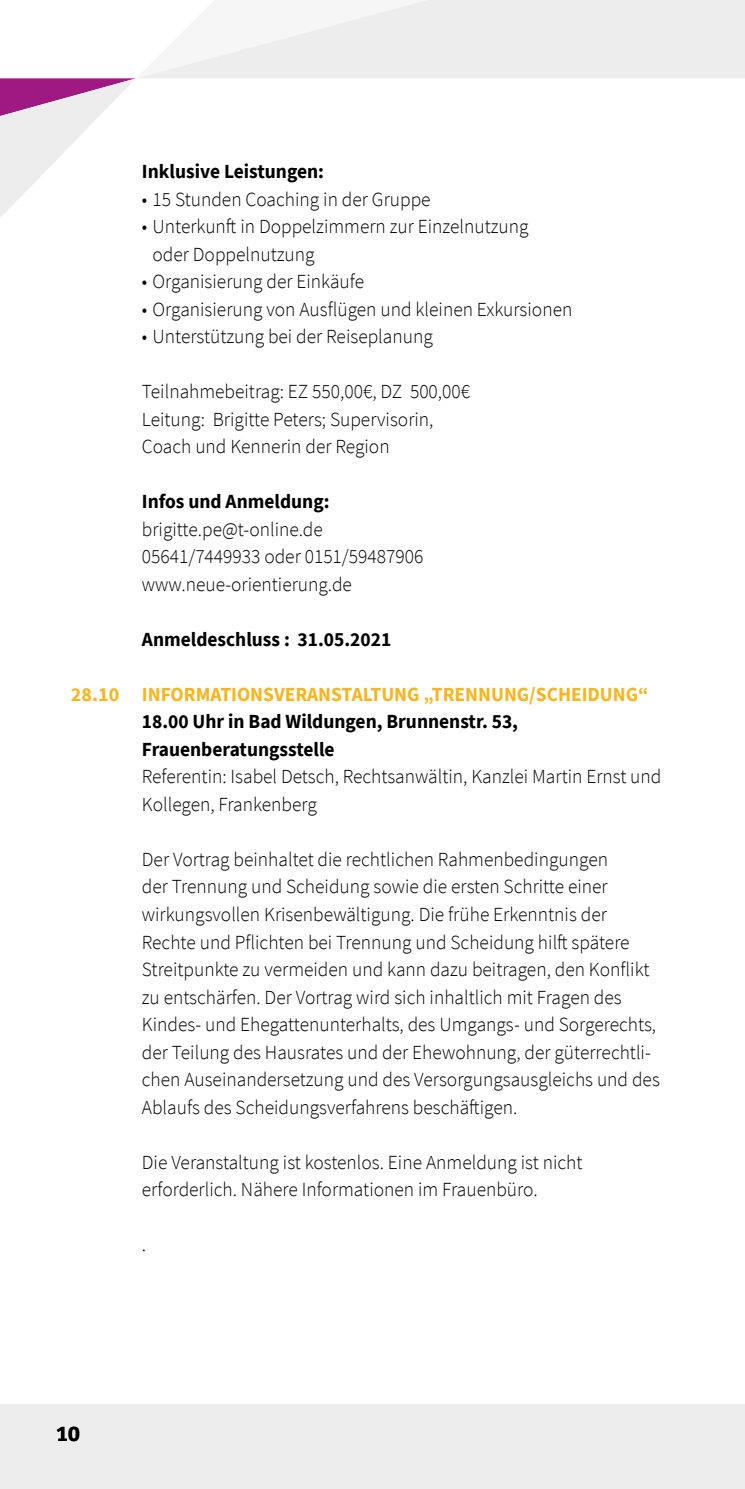
<style>
.page{position:relative;width:745px;height:1489px;background:#fff}
.page>*{position:absolute;margin:0;border:0;box-sizing:border-box;transform-origin:0 0}
.t1{font:300 20px/27.5px "Source Sans Pro";color:#000}
.t2{font:700 20px/27.5px "Source Sans Pro";color:#000}
.t3{font:700 20px "Source Sans Pro";color:#fab51d}
.t4{font:700 20px "Bitter";color:#000}
</style>
<div class="page">
<div style="left:0;top:1404px;width:744px;height:84px;background:#ededed"></div>
<svg style="left:0;top:78px;width:136px;height:140px"></svg>
<svg style="left:138px;top:0;width:606px;height:78px;fill:#ededed"></svg>
<p class="t3" style="left:71px;top:680px;width:50px">28.10</p>
<p class="t2" style="left:142px;top:157px;width:183px">Inklusive Leistungen:</p>
<p class="t1" style="left:142px;top:185px;width:290px">• 15 Stunden Coaching in der Gruppe</p>
<p class="t1" style="left:152px;top:213px;width:377px;text-indent:-11px">• Unterkunft in Doppelzimmern zur Einzelnutzung oder Doppelnutzung</p>
<p class="t1" style="left:142px;top:268px;width:223px">• Organisierung der Einkäufe</p>
<p class="t1" style="left:142px;top:295px;width:431px">• Organisierung von Ausflügen und kleinen Exkursionen</p>
<p class="t1" style="left:142px;top:323px;width:292px">• Unterstützung bei der Reiseplanung</p>
<p class="t1" style="left:142px;top:378px;width:329px">Teilnahmebeitrag: EZ 550,00€, DZ 500,00€<br>Leitung: Brigitte Peters; Supervisorin,<br>Coach und Kennerin der Region</p>
<p class="t2" style="left:142px;top:487px;width:189px">Infos und Anmeldung:</p>
<p class="t1" style="left:142px;top:515px;width:283px">brigitte.pe@t-online.de<br>05641/7449933 oder 0151/59487906 www.neue-orientierung.de</p>
<p class="t2" style="left:142px;top:625px;width:251px">Anmeldeschluss : 31.05.2021</p>
<p class="t3" style="left:142px;top:680px;width:508px">INFORMATIONSVERANSTALTUNG „TRENNUNG/SCHEIDUNG“</p>
<p class="t2" style="left:142px;top:707px;width:377px">18.00 Uhr in Bad Wildungen, Brunnenstr. 53,<br>Frauenberatungsstelle</p>
<p class="t1" style="left:142px;top:763px;width:520px">Referentin: Isabel Detsch, Rechtsanwältin, Kanzlei Martin Ernst und<br>Kollegen, Frankenberg</p>
<p class="t1" style="left:142px;top:845px;width:519px">Der Vortrag beinhaltet die rechtlichen Rahmenbedingungen<br>der Trennung und Scheidung sowie die ersten Schritte einer wirkungsvollen Krisenbewältigung. Die frühe Erkenntnis der Rechte und Pflichten bei Trennung und Scheidung hilft spätere Streitpunkte zu vermeiden und kann dazu beitragen, den Konflikt zu entschärfen. Der Vortrag wird sich inhaltlich mit Fragen des Kindes- und Ehegattenunterhalts, des Umgangs- und Sorgerechts, der Teilung des Hausrates und der Ehewohnung, der güterrechtli&shy;chen Auseinandersetzung und des Versorgungsausgleichs und des Ablaufs des Scheidungsverfahrens beschäftigen.</p>
<p class="t1" style="left:142px;top:1148px;width:442px">Die Veranstaltung ist kostenlos. Eine Anmeldung ist nicht erforderlich. Nähere Informationen im Frauenbüro.</p>
<p class="t1" style="left:142px;top:1230px;width:6px">.</p>
<p class="t4" style="left:57px;top:1420px;width:25px">10</p>
</div>
